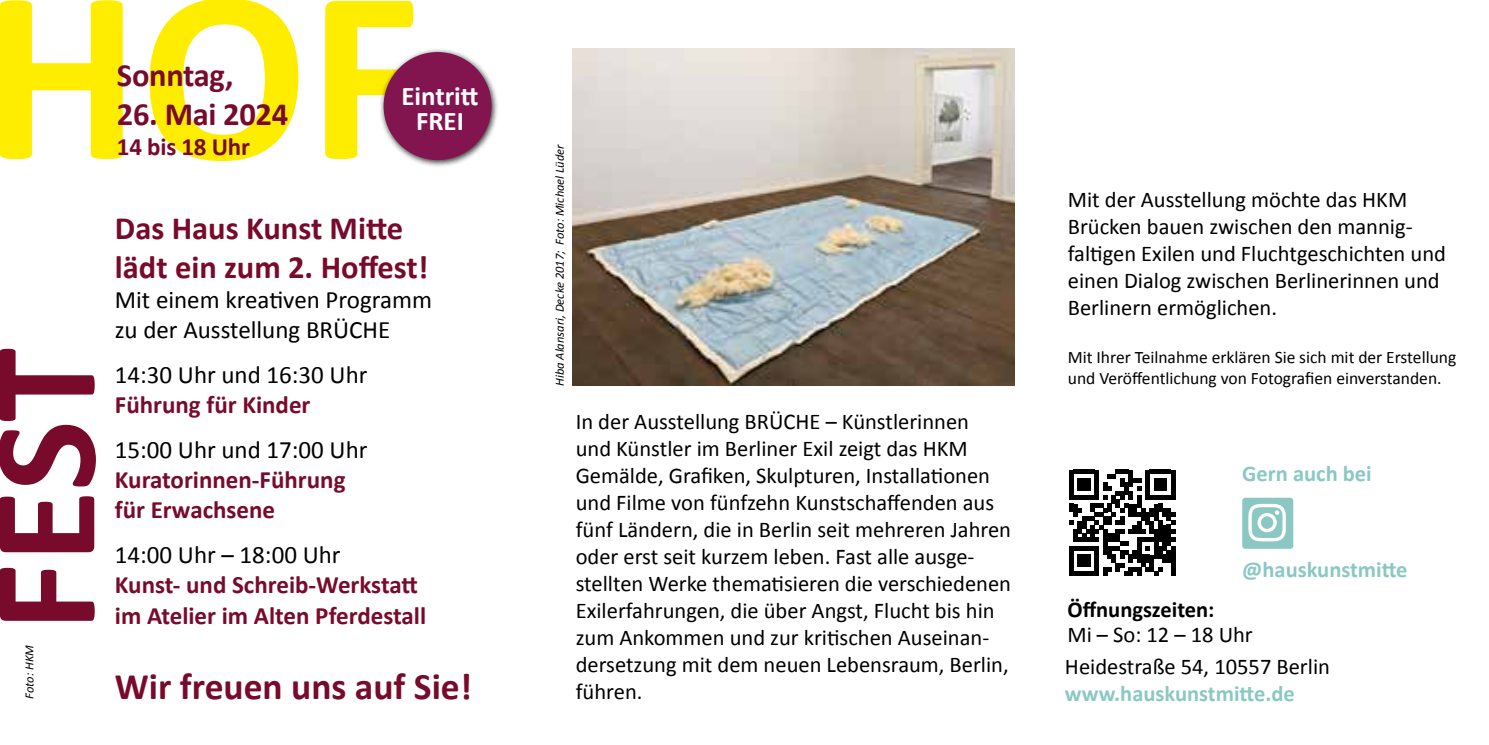
<style>
.page{position:relative;width:1489px;height:745px;background:#fff}
.page>*{position:absolute;margin:0;border:0;box-sizing:border-box;transform-origin:0 0}
.t1{font:700 37.5px "Calibri";color:#780a2b}
.t2{font:700 32.5px/39px "Calibri";color:#780a2b}
.t3{font:700 27px/24.5px "Calibri";color:#fff;text-align:center}
.t4{font:700 25px/30px "Calibri";color:#780a2b}
.t5{font:25px/30px "Calibri";color:#000}
.t6{font:22.5px/27px "Calibri";color:#000}
.t7{font:700 22.5px "Calibri";color:#8bc8c3}
.t8{font:700 22.5px "Calibri";color:#000}
.t9{font:17.5px/21px "Calibri";color:#000}
.t10{font:italic 12.5px "Calibri";color:#000}
</style>
<div class="page">
<svg style="left:0;top:0;width:413px;height:161px"></svg>
<svg style="left:0;top:348px;width:96px;height:272px"></svg>
<img style="left:572px;top:48px;width:442px;height:338px">
<svg style="left:1069px;top:469px;width:106px;height:106px"></svg>
<div style="left:1170px;top:545px;width:5px;height:30px;background:#000"></div>
<div style="left:1242px;top:497px;width:51px;height:51px;background:#8bc8c3;border-radius:3px"></div>
<svg style="left:1248px;top:503px;width:37px;height:38px"></svg>
<div style="left:379px;top:48px;width:120px;height:120px;background:#000;opacity:.75"></div>
<div style="left:383px;top:52px;width:108px;height:108px;background:#821450;border-radius:50%"></div>
<p class="t10" style="left:21px;top:698px;width:55px;rotate:-90deg">Foto: HKM</p>
<h2 class="t2" style="left:117px;top:55px;width:118px">Sonntag,</h2>
<h2 class="t2" style="left:117px;top:94px;width:173px">26. Mai 2024</h2>
<p class="t4" style="left:117px;top:131px;width:134px">14 bis 18 Uhr</p>
<p class="t3" style="left:401px;top:84px;width:79px">Eintritt<br>FREI</p>
<h2 class="t2" style="left:115px;top:208px;width:315px">Das Haus Kunst Mitte lädt ein zum 2. Hoffest!</h2>
<p class="t5" style="left:115px;top:285px;width:318px">Mit einem kreativen Programm zu der Ausstellung BRÜCHE</p>
<p class="t5" style="left:115px;top:360px;width:254px">14:30 Uhr und 16:30 Uhr</p>
<p class="t4" style="left:115px;top:389px;width:197px">Führung für Kinder</p>
<p class="t5" style="left:115px;top:435px;width:254px">15:00 Uhr und 17:00 Uhr</p>
<p class="t4" style="left:115px;top:464px;width:232px">Kuratorinnen-Führung für Erwachsene</p>
<p class="t5" style="left:115px;top:540px;width:227px">14:00 Uhr – 18:00 Uhr</p>
<p class="t4" style="left:115px;top:569px;width:313px">Kunst- und Schreib-Werkstatt im Atelier im Alten Pferdestall</p>
<h1 class="t1" style="left:115px;top:661px;width:359px">Wir freuen uns auf Sie!</h1>
<p class="t10" style="left:551px;top:386px;width:243px;rotate:-90deg">Hiba Alansari, Decke 2017; Foto: Michael Lüder</p>
<p class="t6" style="left:575px;top:407px;width:437px">In der Ausstellung BRÜCHE – Künstlerinnen<br>und Künstler im Berliner Exil zeigt das HKM Gemälde, Grafiken, Skulpturen, Installationen und Filme von fünfzehn Kunstschaffenden aus fünf Ländern, die in Berlin seit mehreren Jahren oder erst seit kurzem leben. Fast alle ausge&shy;stellten Werke thematisieren die verschiedenen Exilerfahrungen, die über Angst, Flucht bis hin zum Ankommen und zur kritischen Auseinan&shy;dersetzung mit dem neuen Lebensraum, Berlin, führen.</p>
<p class="t6" style="left:1067px;top:186px;width:379px">Mit der Ausstellung möchte das HKM Brücken bauen zwischen den mannig&shy;faltigen Exilen und Fluchtgeschichten und einen Dialog zwischen Berlinerinnen und Berlinern ermöglichen.</p>
<p class="t9" style="left:1067px;top:347px;width:390px">Mit Ihrer Teilnahme erklären Sie sich mit der Erstellung und Veröffentlichung von Fotografien einverstanden.</p>
<p class="t7" style="left:1242px;top:458px;width:131px">Gern auch bei</p>
<p class="t7" style="left:1242px;top:555px;width:167px">@hauskunstmitte</p>
<p class="t8" style="left:1067px;top:594px;width:148px">Öffnungszeiten:</p>
<p class="t6" style="left:1067px;top:620px;width:187px">Mi – So: 12 – 18 Uhr</p>
<p class="t6" style="left:1064px;top:652px;width:266px">Heidestraße 54, 10557 Berlin</p>
<p class="t7" style="left:1064px;top:678px;width:231px">www.hauskunstmitte.de</p>
</div>
